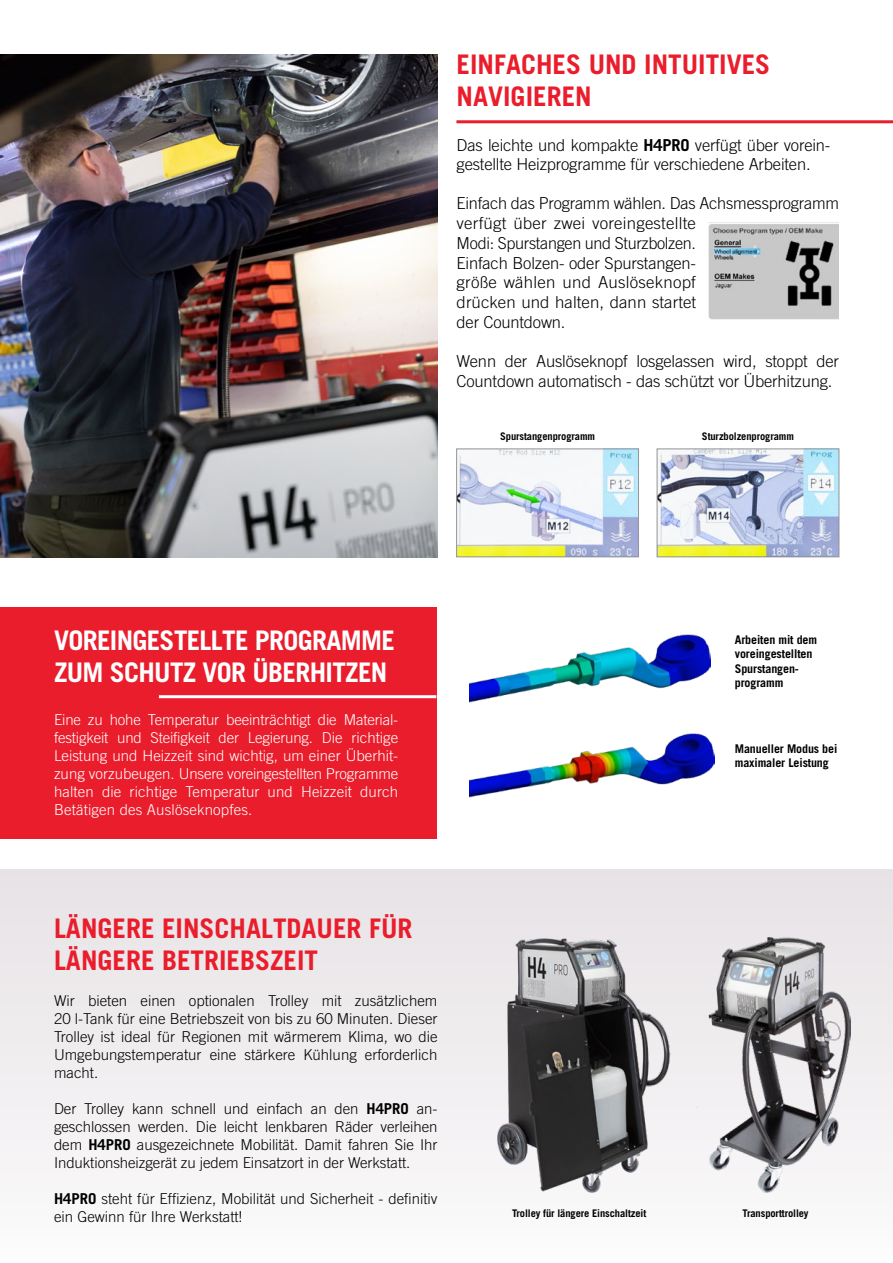
<style>
.page{position:relative;width:893px;height:1263px;background:#fff}
.page>*{position:absolute;margin:0;border:0;box-sizing:border-box;transform-origin:0 0}
.header_red{font:700 27px/32.4px "Trade Gothic LT Std";color:#ea1d2c}
.header_white{font:700 27px/32.4px "Trade Gothic LT Std";letter-spacing:-.025em;color:#fff}
.paragraph_descriptio{font:300 16.5px/19.8px "Trade Gothic LT Std";letter-spacing:-.01em;color:#000}
.t1{font:300 15px/18px "Trade Gothic LT Std";color:#000;text-align:justify}
.paragraph_descriptio-2{font:300 15px/18px "Trade Gothic LT Std";letter-spacing:.01em;color:#fff;text-align:justify}
.paragraph_descriptio-3{font:700 12px/14.4px "Trade Gothic LT Std";letter-spacing:-.01em;color:#000}
.paragraph_descriptio-4{font:700 10.5px "Trade Gothic LT Std";letter-spacing:-.01em;color:#000}
.s1{font-weight:700}
</style>
<div class="page">
<div style="left:0;top:870px;width:893px;height:393px;background:linear-gradient(to right,#f1eef0,#f2f0f1)"></div>
<hr style="left:0;top:1012px;width:1px;height:251px;background:#f4f3f4">
<img style="left:469px;top:918px;width:220px;height:281px">
<img style="left:0;top:54px;width:437px;height:503px">
<img style="left:469px;top:634px;width:242px;height:68px">
<img style="left:697px;top:937px;width:153px;height:255px">
<div style="left:0;top:607px;width:436px;height:232px;background:#ea1d2c"></div>
<hr style="left:159px;top:695px;width:277px;height:3px;background:#fff">
<img style="left:458px;top:451px;width:179px;height:104px">
<div style="left:456px;top:449px;width:183px;height:108px;border:1px solid #939598"></div>
<img style="left:659px;top:451px;width:178px;height:104px">
<div style="left:657px;top:449px;width:182px;height:108px;border:1px solid #939598"></div>
<img style="left:469px;top:734px;width:245px;height:64px">
<img style="left:709px;top:222px;width:130px;height:98px">
<hr style="left:456px;top:120px;width:437px;height:3px;background:#ea1d2c">
<p class="header_red" style="left:457px;top:47px;width:315px">EINFACHES UND INTUITIVES<br>NAVIGIEREN</p>
<p class="paragraph_descriptio" style="left:457px;top:135px;width:375px">Das leichte und kompakte <span class="s1">H4PRO</span> verfügt über vorein&shy;gestellte Heizprogramme für verschiedene Arbeiten.</p>
<p class="paragraph_descriptio" style="left:457px;top:193px;width:384px">Einfach das Programm wählen. Das Achsmessprogramm verfügt über zwei voreingestellte<br>Modi: Spurstangen und Sturzbolzen.<br>Einfach Bolzen- oder Spurstangen-<br>größe wählen und Auslöseknopf<br>drücken und halten, dann startet<br>der Countdown.</p>
<p class="paragraph_descriptio" style="left:457px;top:351px;width:384px">Wenn der Auslöseknopf losgelassen wird, stoppt der<br>Countdown automatisch - das schützt vor Überhitzung.</p>
<p class="paragraph_descriptio-4" style="left:500px;top:430px;width:96px">Spurstangenprogramm</p>
<p class="paragraph_descriptio-4" style="left:702px;top:430px;width:94px">Sturzbolzenprogramm</p>
<p class="header_white" style="left:54px;top:624px;width:342px">VOREINGESTELLTE PROGRAMME<br>ZUM SCHUTZ VOR ÜBERHITZEN</p>
<p class="paragraph_descriptio-2" style="left:54px;top:711px;width:346px">Eine zu hohe Temperatur beeinträchtigt die Material&shy;festigkeit und Steifigkeit der Legierung. Die richtige Leistung und Heizzeit sind wichtig, um einer Überhit&shy;zung vorzubeugen. Unsere voreingestellten Programme halten die richtige Temperatur und Heizzeit durch Betätigen des Auslöseknopfes.</p>
<p class="header_red" style="left:54px;top:912px;width:360px">LÄNGERE EINSCHALTDAUER FÜR<br>LÄNGERE BETRIEBSZEIT</p>
<p class="t1" style="left:54px;top:992px;width:385px">Wir bieten einen optionalen Trolley mit zusätzlichem 20 l-Tank für eine Betriebszeit von bis zu 60 Minuten. Dieser Trolley ist ideal für Regionen mit wärmerem Klima, wo die Umgebungstemperatur eine stärkere Kühlung erforderlich macht.</p>
<p class="t1" style="left:54px;top:1100px;width:385px">Der Trolley kann schnell und einfach an den <span class="s1">H4PRO</span> an&shy;geschlossen werden. Die leicht lenkbaren Räder verleihen dem <span class="s1">H4PRO</span> ausgezeichnete Mobilität. Damit fahren Sie Ihr Induktionsheizgerät zu jedem Einsatzort in der Werkstatt.</p>
<p class="t1" style="left:54px;top:1190px;width:385px"><span class="s1">H4PRO</span> steht für Effizienz, Mobilität und Sicherheit - definitiv ein Gewinn für Ihre Werkstatt!</p>
<p class="paragraph_descriptio-4" style="left:512px;top:1206px;width:136px">Trolley für längere Einschaltzeit</p>
<p class="paragraph_descriptio-3" style="left:735px;top:632px;width:84px">Arbeiten mit dem voreingestellten<br>Spurstangen&shy;programm</p>
<p class="paragraph_descriptio-3" style="left:735px;top:741px;width:104px">Manueller Modus bei maximaler Leistung</p>
<p class="paragraph_descriptio-4" style="left:742px;top:1206px;width:68px">Transporttrolley</p>
</div>
